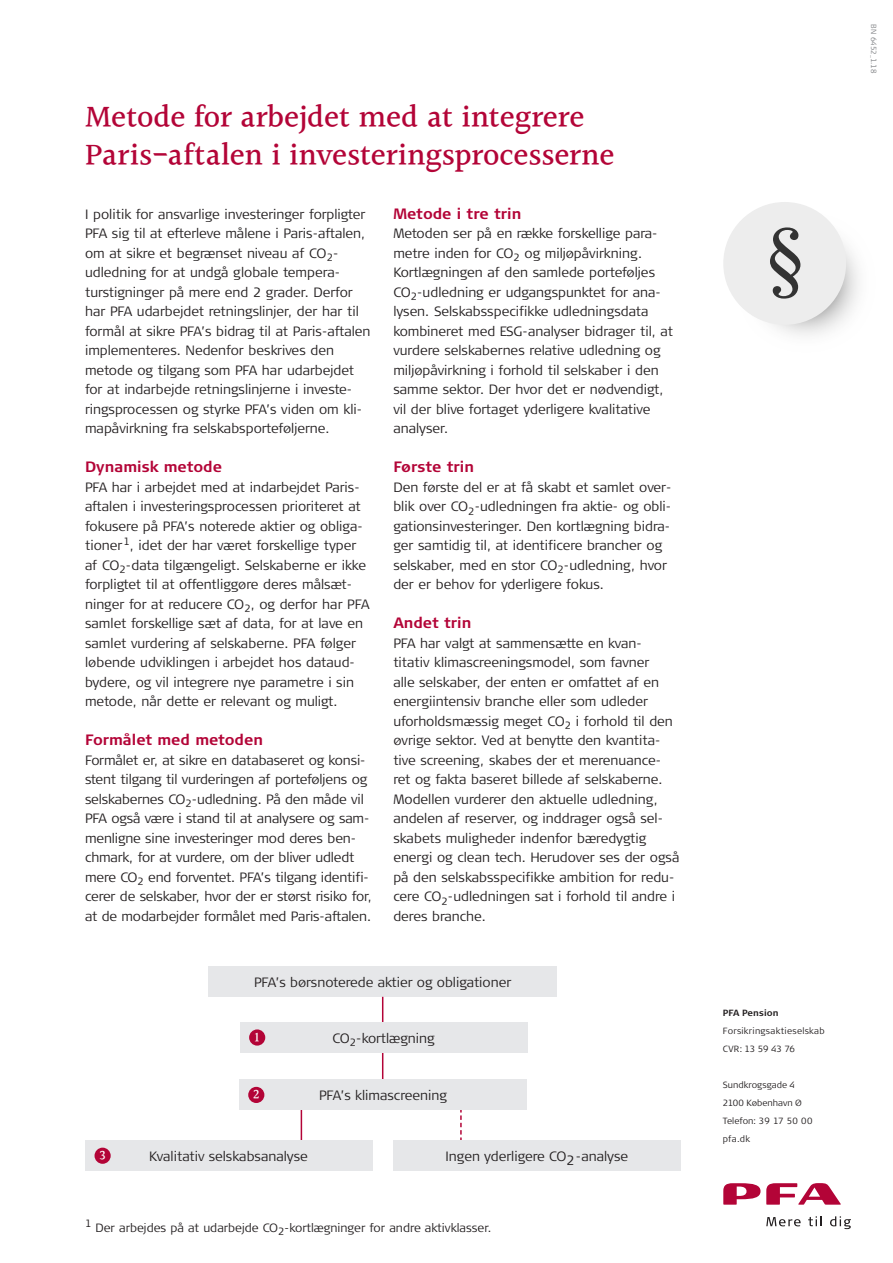
<style>
.page{position:relative;width:893px;height:1263px;background:#fff}
.page>*{position:absolute;margin:0;border:0;box-sizing:border-box;transform-origin:0 0}
.halant{font:500 31.5px/38px "PFA Halant";letter-spacing:-.005em;color:#b30437}
._6_Brød{font:700 15px "Signa Column";color:#b30437}
._6_Brød-2{font:300 13.5px/19.5px "Signa Column";color:#231f20}
.t1{font:500 13.5px "PFA Halant";color:#fff}
._5_Mellemrubrik{font:300 12px "Signa Column";color:#231f20}
.t2{font:300 9px "Signa Column";letter-spacing:.015em;color:#231f20}
.t3{font:300 9px "Signa Column";letter-spacing:-.01em;color:#231f20}
.t4{font:700 9px "Signa Column";letter-spacing:.005em;color:#231f20}
._6_Brød-3{font:300 7.5px "Signa Column";color:#808285}
</style>
<div class="page">
<hr style="left:301px;top:1101px;width:1px;height:55px;background:#b30437">
<svg style="left:460px;top:1110px;width:2px;height:30px"></svg>
<img style="left:770px;top:218px;width:89px;height:118px">
<div style="left:723px;top:202px;width:123px;height:123px;background:#ededed;border-radius:50%"></div>
<svg style="left:770px;top:227px;width:30px;height:72px"></svg>
<div style="left:208px;top:966px;width:349px;height:31px;background:#e6e7e9"></div>
<div style="left:85px;top:1140px;width:287px;height:31px;background:#e6e7e9"></div>
<div style="left:393px;top:1140px;width:287px;height:31px;background:#e6e7e9"></div>
<hr style="left:382px;top:997px;width:1px;height:87px;background:#b30437">
<div style="left:240px;top:1022px;width:287px;height:31px;background:#e6e7e9"></div>
<div style="left:249px;top:1029px;width:16px;height:16px;background:#b30437;border-radius:50%"></div>
<div style="left:240px;top:1079px;width:287px;height:31px;background:#e6e7e9"></div>
<div style="left:248px;top:1087px;width:16px;height:16px;background:#b30437;border-radius:50%"></div>
<div style="left:95px;top:1147px;width:16px;height:17px;background:#b30437;border-radius:50%"></div>
<svg style="left:723px;top:1183px;width:37px;height:22px"></svg>
<svg style="left:766px;top:1183px;width:75px;height:22px"></svg>
<svg style="left:766px;top:1217px;width:35px;height:9px"></svg>
<svg style="left:808px;top:1216px;width:14px;height:10px"></svg>
<svg style="left:830px;top:1216px;width:21px;height:13px"></svg>
<p class="halant" style="left:85px;top:100px;width:531px">Metode for arbejdet med at integrere<br>Paris-aftalen i investeringsprocesserne</p>
<p class="_6_Brød-2" style="left:85px;top:204px;width:287px">I politik for ansvarlige investeringer forpligter PFA sig til at efterleve målene i Paris-aftalen, om at sikre et begrænset niveau af CO<sub>2</sub>- udledning for at undgå globale tempera&shy;turstigninger på mere end 2 grader. Derfor har PFA udarbejdet retningslinjer, der har til formål at sikre PFA’s bidrag til at Paris-aftalen implementeres. Nedenfor beskrives den metode og tilgang som PFA har udarbejdet for at indarbejde retningslinjerne i investe&shy;ringsprocessen og styrke PFA’s viden om kli&shy;mapåvirkning fra selskabsporteføljerne.</p>
<p class="_6_Brød" style="left:85px;top:458px;width:138px">Dynamisk metode</p>
<p class="_6_Brød-2" style="left:85px;top:477px;width:286px">PFA har i arbejdet med at indarbejdet Paris&shy;aftalen i investeringsprocessen prioriteret at fokusere på PFA’s noterede aktier og obliga&shy;tioner<sup>1</sup>, idet der har været forskellige typer af CO<sub>2</sub>-data tilgængeligt. Selskaberne er ikke forpligtet til at offentliggøre deres målsæt&shy;ninger for at reducere CO<sub>2</sub>, og derfor har PFA samlet forskellige sæt af data, for at lave en samlet vurdering af selskaberne. PFA følger løbende udviklingen i arbejdet hos dataud&shy;bydere, og vil integrere nye parametre i sin metode, når dette er relevant og muligt.</p>
<p class="_6_Brød" style="left:85px;top:731px;width:179px">Formålet med metoden</p>
<p class="_6_Brød-2" style="left:85px;top:750px;width:288px">Formålet er, at sikre en databaseret og konsi&shy;stent tilgang til vurderingen af porteføljens og selskabernes CO<sub>2</sub>-udledning. På den måde vil PFA også være i stand til at analysere og sam&shy;menligne sine investeringer mod deres ben&shy;chmark, for at vurdere, om der bliver udledt mere CO<sub>2</sub> end forventet. PFA’s tilgang identifi&shy;cerer de selskaber, hvor der er størst risiko for, at de modarbejder formålet med Paris-aftalen.</p>
<p class="_6_Brød" style="left:393px;top:205px;width:129px">Metode i tre trin</p>
<p class="_6_Brød-2" style="left:393px;top:224px;width:281px">Metoden ser på en række forskellige para&shy;metre inden for CO<sub>2</sub> og miljøpåvirkning.<br>Kortlægningen af den samlede porteføljes CO<sub>2</sub>-udledning er udgangspunktet for ana&shy;lysen. Selskabsspecifikke udledningsdata kombineret med ESG-analyser bidrager til, at vurdere selskabernes relative udledning og miljøpåvirkning i forhold til selskaber i den samme sektor. Der hvor det er nødvendigt, vil der blive fortaget yderligere kvalitative analyser.</p>
<p class="_6_Brød" style="left:393px;top:458px;width:82px">Første trin</p>
<p class="_6_Brød-2" style="left:393px;top:477px;width:280px">Den første del er at få skabt et samlet over&shy;blik over CO<sub>2</sub>-udledningen fra aktie- og obli&shy;gationsinvesteringer. Den kortlægning bidra&shy;ger samtidig til, at identificere brancher og selskaber, med en stor CO<sub>2</sub>-udledning, hvor der er behov for yderligere fokus.</p>
<p class="_6_Brød" style="left:393px;top:614px;width:80px">Andet trin</p>
<p class="_6_Brød-2" style="left:393px;top:633px;width:288px">PFA har valgt at sammensætte en kvan&shy;titativ klimascreeningsmodel, som favner<br>alle selskaber, der enten er omfattet af en energiintensiv branche eller som udleder uforholdsmæssig meget CO<sub>2</sub> i forhold til den øvrige sektor. Ved at benytte den kvantita&shy;tive screening, skabes der et merenuance&shy;ret og fakta baseret billede af selskaberne.<br>Modellen vurderer den aktuelle udledning, andelen af reserver, og inddrager også sel&shy;skabets muligheder indenfor bæredygtig energi og clean tech. Herudover ses der også på den selskabsspecifikke ambition for redu&shy;cere CO<sub>2</sub>-udledningen sat i forhold til andre i deres branche.</p>
<p class="_6_Brød-2" style="left:254px;top:972px;width:259px">PFA’s børsnoterede aktier og obligationer</p>
<p class="t1" style="left:255px;top:1028px;width:6px">1</p>
<p class="_6_Brød-2" style="left:332px;top:1028px;width:104px">CO<sub>2</sub>-kortlægning</p>
<p class="t1" style="left:99px;top:1146px;width:8px">3</p>
<p class="t1" style="left:253px;top:1085px;width:8px">2</p>
<p class="_6_Brød-2" style="left:319px;top:1085px;width:129px">PFA’s klimascreening</p>
<p class="_6_Brød-2" style="left:149px;top:1146px;width:160px">Kvalitativ selskabsanalyse</p>
<p class="_6_Brød-2" style="left:446px;top:1146px;width:184px">Ingen yderligere CO2-analyse</p>
<p class="_5_Mellemrubrik" style="left:85px;top:1221px;width:408px"><sup>1</sup> Der arbejdes på at udarbejde CO<sub>2</sub>-kortlægninger for andre aktivklasser.</p>
<p class="t4" style="left:723px;top:1007px;width:57px">PFA Pension</p>
<p class="t2" style="left:723px;top:1025px;width:103px">Forsikringsaktieselskab</p>
<p class="t3" style="left:723px;top:1043px;width:74px">CVR: 13 59 43 76</p>
<p class="t2" style="left:723px;top:1079px;width:74px">Sundkrogsgade 4</p>
<p class="t2" style="left:723px;top:1097px;width:81px">2100 København Ø</p>
<p class="t2" style="left:723px;top:1115px;width:91px">Telefon: 39 17 50 00</p>
<p class="t2" style="left:723px;top:1133px;width:29px">pfa.dk</p>
<p class="_6_Brød-3" style="left:878px;top:24px;width:51px;rotate:90deg">BN 6452_1.18</p>
</div>
